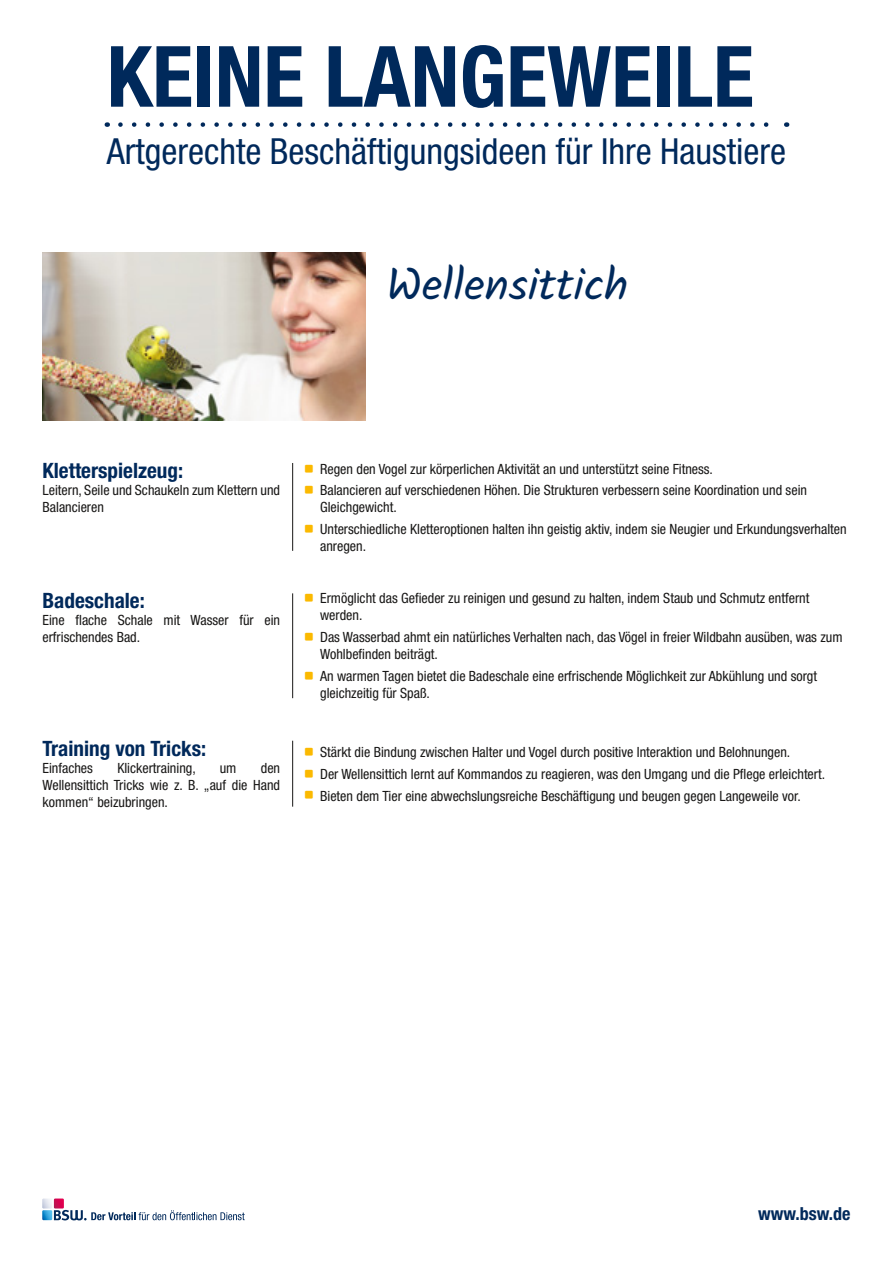
<style>
.page{position:relative;width:893px;height:1263px;background:#fff}
.page>*{position:absolute;margin:0;border:0;box-sizing:border-box;transform-origin:0 0}
.t1{font:700 condensed 84.6px "Helvetica Neue LT Pro";color:#00295b}
.t2{font:45px "Kalam";color:#00295b}
.t3{font:condensed 36px "Helvetica Neue LT Pro";color:#00295b}
.t4{font:700 condensed 21.15px "Helvetica Neue LT Pro";color:#00295b}
.t5{font:700 condensed 18px "Helvetica Neue LT Pro";color:#00295b}
.t6{font:condensed 14.1px/17px "Helvetica Neue LT Pro";color:#181716}
</style>
<div class="page">
<svg style="left:42px;top:1198px;width:203px;height:22px"></svg>
<svg style="left:120px;top:122px;width:649px;height:5px"></svg>
<img style="left:43px;top:252px;width:323px;height:168px">
<hr style="left:292px;top:463px;width:1px;height:88px;background:#181716">
<hr style="left:292px;top:593px;width:1px;height:105px;background:#181716">
<hr style="left:292px;top:741px;width:1px;height:66px;background:#181716">
<h1 class="t1" style="left:107px;top:26px;width:649px">KEINE LANGEWEILE</h1>
<h3 class="t3" style="left:107px;top:130px;width:681px">Artgerechte Beschäftigungsideen für Ihre Haustiere</h3>
<h2 class="t2" style="left:387px;top:254px;width:243px">Wellensittich</h2>
<h3 class="t4" style="left:43px;top:458px;width:142px">Kletterspielzeug:</h3>
<p class="t6" style="left:43px;top:481px;width:239px">Leitern, Seile und Schaukeln zum Klettern und<br>Balancieren</p>
<h3 class="t4" style="left:43px;top:588px;width:104px">Badeschale:</h3>
<p class="t6" style="left:43px;top:612px;width:239px">Eine flache Schale mit Wasser für ein erfrischendes Bad.</p>
<h3 class="t4" style="left:43px;top:736px;width:165px">Training von Tricks:</h3>
<p class="t6" style="left:43px;top:759px;width:52px">Einfaches</p>
<p class="t6" style="left:117px;top:759px;width:80px">Klickertraining,</p>
<p class="t6" style="left:220px;top:759px;width:18px">um</p>
<p class="t6" style="left:43px;top:759px;width:239px;text-align:justify;text-indent:218px">den Wellensittich Tricks wie z. B. „auf die Hand kommen“ beizubringen.</p>
<p class="t6" style="left:320px;top:458px;width:488px;line-height:21.3px">Regen den Vogel zur körperlichen Aktivität an und unterstützt seine Fitness.<br>Balancieren auf verschiedenen Höhen. Die Strukturen verbessern seine Koordination und sein</p>
<p class="t6" style="left:320px;top:496px;width:528px;line-height:21.9px">Gleichgewicht.<br>Unterschiedliche Kletteroptionen halten ihn geistig aktiv, indem sie Neugier und Erkundungsverhalten</p>
<p class="t6" style="left:320px;top:537px;width:47px">anregen.</p>
<p class="t6" style="left:320px;top:590px;width:491px">Ermöglicht das Gefieder zu reinigen und gesund zu halten, indem Staub und Schmutz entfernt werden.</p>
<p class="t6" style="left:320px;top:629px;width:524px">Das Wasserbad ahmt ein natürliches Verhalten nach, das Vögel in freier Wildbahn ausüben, was zum<br>Wohlbefinden beiträgt.</p>
<p class="t6" style="left:320px;top:668px;width:498px">An warmen Tagen bietet die Badeschale eine erfrischende Möglichkeit zur Abkühlung und sorgt gleichzeitig für Spaß.</p>
<p class="t6" style="left:320px;top:741px;width:506px;line-height:21.9px">Stärkt die Bindung zwischen Halter und Vogel durch positive Interaktion und Belohnungen.<br>Der Wellensittich lernt auf Kommandos zu reagieren, was den Umgang und die Pflege erleichtert.<br>Bieten dem Tier eine abwechslungsreiche Beschäftigung und beugen gegen Langeweile vor.</p>
<p class="t5" style="left:758px;top:1203px;width:94px">www.bsw.de</p>
</div>
